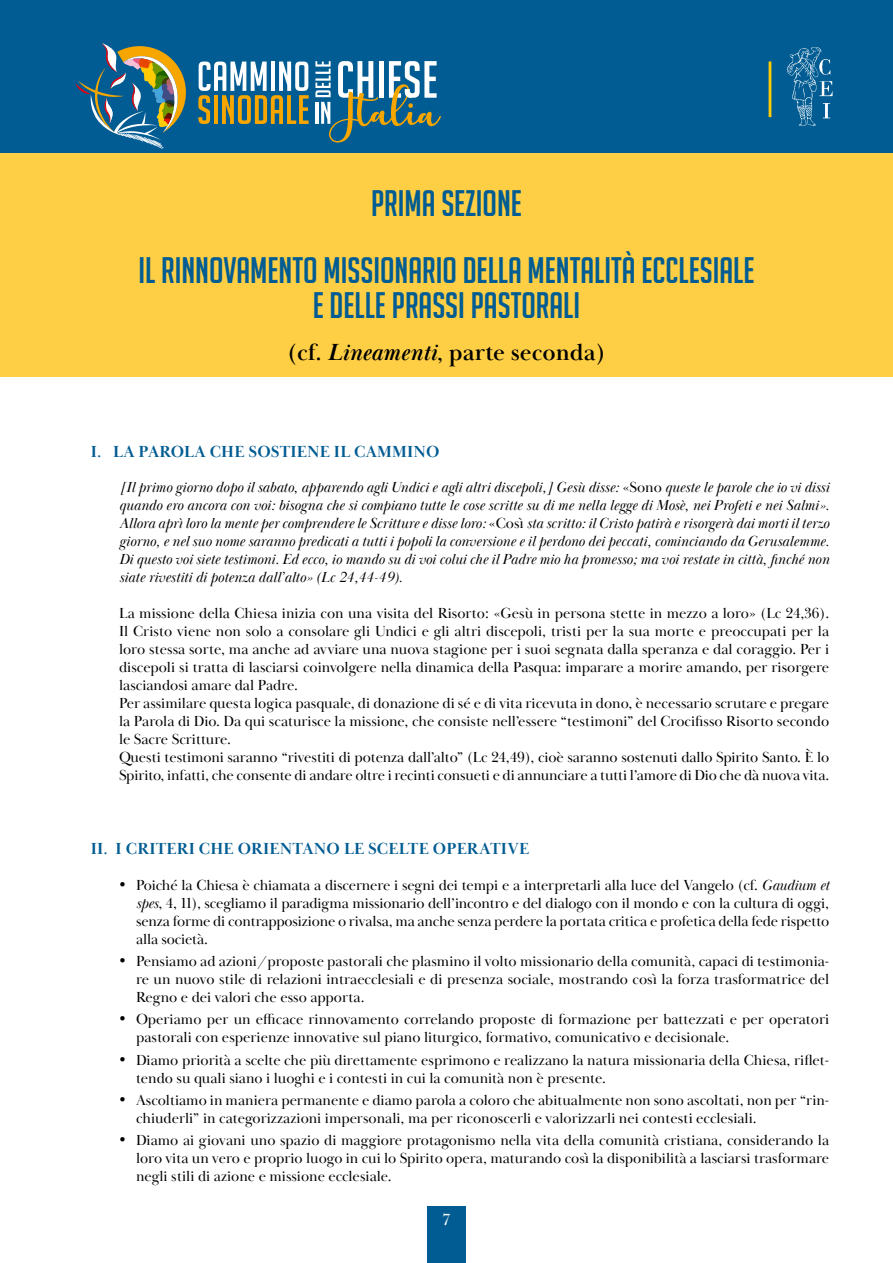
<style>
.page{position:relative;width:893px;height:1263px;background:#fff}
.page>*{position:absolute;margin:0;border:0;box-sizing:border-box;transform-origin:0 0}
.t1{font:36px/67.5px "Big Noodle Titling";color:#005c92;text-align:center}
.t2{font:700 24px "Baskerville Display PT";color:#000}
.t3{font:700 16.5px "Baskerville Display PT";letter-spacing:.01em;color:#005c92}
.t4{font:16.5px "Baskerville Display PT";color:#fff}
.t5{font:15px/18px "Baskerville Display PT";color:#000}
.t6{font:italic 15px/18px "Baskerville Display PT";color:#000;text-align:justify}
.s1{font-style:italic}
.s2{font-style:normal}
</style>
<div class="page">
<div style="left:427px;top:1205px;width:39px;height:58px;background:#005c92"></div>
<div style="left:0;top:0;width:893px;height:153px;background:#005c92"></div>
<svg style="left:198px;top:62px;width:111px;height:62px"></svg>
<svg style="left:315px;top:61px;width:126px;height:81px"></svg>
<svg style="left:75px;top:43px;width:111px;height:106px"></svg>
<img style="left:787px;top:47px;width:46px;height:78px">
<hr style="left:769px;top:62px;width:2px;height:55px;background:#ffcc03">
<div style="left:0;top:153px;width:893px;height:223px;background:#fecf44"></div>
<h1 class="t1" style="left:138px;top:169px;width:617px">PRIMA SEZIONE<br>IL RINNOVAMENTO MISSIONARIO DELLA MENTALITÀ ECCLESIALE</h1>
<h1 class="t1" style="left:313px;top:271px;width:269px">E DELLE PRASSI PASTORALI</h1>
<h2 class="t2" style="left:288px;top:337px;width:319px">(cf. <span class="s1">Lineamenti</span>, parte seconda)</h2>
<p class="t3" style="left:91px;top:441px;width:350px">I. LA PAROLA CHE SOSTIENE IL CAMMINO</p>
<p class="t6" style="left:119px;top:479px;width:712px">[Il primo giorno dopo il sabato, apparendo agli Undici e agli altri discepoli,] Gesù disse: <span class="s2">«Sono</span> queste le parole che io vi dissi quando ero ancora con voi: bisogna che si compiano tutte le cose scritte su di me nella legge di Mosè, nei Profeti e nei Salmi».<br>Allora aprì loro la mente per comprendere le Scritture e disse loro: <span class="s2">«Così</span> sta scritto: il Cristo patirà e risorgerà dai morti il terzo giorno, e nel suo nome saranno predicati a tutti i popoli la conversione e il perdono dei peccati, cominciando da Gerusalemme.<br>Di questo voi siete testimoni. Ed ecco, io mando su di voi colui che il Padre mio ha promesso; ma voi restate in città, finché non siate rivestiti di potenza dall’alto» (Lc 24,44-49).</p>
<p class="t5" style="left:119px;top:605px;width:712px">La missione della Chiesa inizia con una visita del Risorto: «Gesù in persona stette in mezzo a loro» (Lc 24,36).<br>Il Cristo viene non solo a consolare gli Undici e gli altri discepoli, tristi per la sua morte e preoccupati per la loro stessa sorte, ma anche ad avviare una nuova stagione per i suoi segnata dalla speranza e dal coraggio. Per i discepoli si tratta di lasciarsi coinvolgere nella dinamica della Pasqua: imparare a morire amando, per risorgere lasciandosi amare dal Padre.<br>Per assimilare questa logica pasquale, di donazione di sé e di vita ricevuta in dono, è necessario scrutare e pregare la Parola di Dio. Da qui scaturisce la missione, che consiste nell’essere “testimoni” del Crocifisso Risorto secondo le Sacre Scritture.<br>Questi testimoni saranno “rivestiti di potenza dall’alto” (Lc 24,49), cioè saranno sostenuti dallo Spirito Santo. È lo Spirito, infatti, che consente di andare oltre i recinti consueti e di annunciare a tutti l’amore di Dio che dà nuova vita.</p>
<p class="t3" style="left:91px;top:839px;width:440px">II. I CRITERI CHE ORIENTANO LE SCELTE OPERATIVE</p>
<p class="t5" style="left:136px;top:876px;width:695px;text-align:justify;text-indent:-17px">• Poiché la Chiesa è chiamata a discernere i segni dei tempi e a interpretarli alla luce del Vangelo (cf. <span class="s1">Gaudium et spes</span>, 4, 11), scegliamo il paradigma missionario dell’incontro e del dialogo con il mondo e con la cultura di oggi, senza forme di contrapposizione o rivalsa, ma anche senza perdere la portata critica e profetica della fede rispetto alla società.</p>
<p class="t5" style="left:136px;top:953px;width:695px;text-align:justify;text-indent:-17px">• Pensiamo ad azioni/proposte pastorali che plasmino il volto missionario della comunità, capaci di testimonia&shy;re un nuovo stile di relazioni intraecclesiali e di presenza sociale, mostrando così la forza trasformatrice del Regno e dei valori che esso apporta.</p>
<p class="t5" style="left:136px;top:1011px;width:695px;text-indent:-17px">• Operiamo per un efficace rinnovamento correlando proposte di formazione per battezzati e per operatori pastorali con esperienze innovative sul piano liturgico, formativo, comunicativo e decisionale.</p>
<p class="t5" style="left:136px;top:1051px;width:695px;text-indent:-17px">• Diamo priorità a scelte che più direttamente esprimono e realizzano la natura missionaria della Chiesa, riflet&shy;tendo su quali siano i luoghi e i contesti in cui la comunità non è presente.</p>
<p class="t5" style="left:136px;top:1091px;width:695px;text-indent:-17px">• Ascoltiamo in maniera permanente e diamo parola a coloro che abitualmente non sono ascoltati, non per “rin&shy;chiuderli” in categorizzazioni impersonali, ma per riconoscerli e valorizzarli nei contesti ecclesiali.</p>
<p class="t5" style="left:136px;top:1132px;width:695px;text-align:justify;text-indent:-17px">• Diamo ai giovani uno spazio di maggiore protagonismo nella vita della comunità cristiana, considerando la loro vita un vero e proprio luogo in cui lo Spirito opera, maturando così la disponibilità a lasciarsi trasformare negli stili di azione e missione ecclesiale.</p>
<p class="t4" style="left:442px;top:1210px;width:9px">7</p>
</div>
